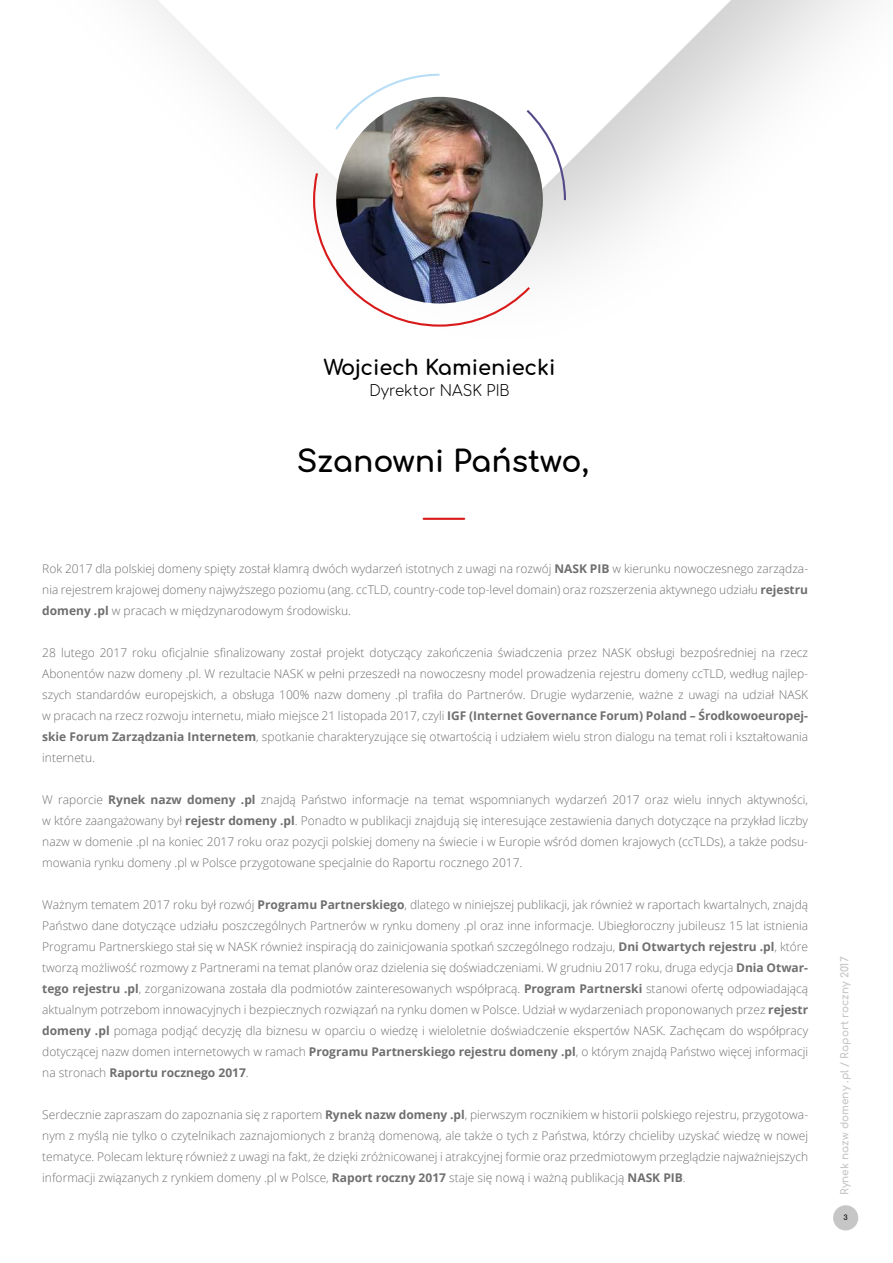
<style>
.page{position:relative;width:893px;height:1263px;background:#fff}
.page>*{position:absolute;margin:0;border:0;box-sizing:border-box;transform-origin:0 0}
.t1{font:700 30px "Comfortaa";color:#000}
.t2{font:700 21px "Comfortaa";color:#000}
.t3{font:300 15px "Comfortaa";color:#000}
.t4{font:300 12px/21px "Open Sans";color:#706f6f;text-align:justify}
.t5{font:700 10.5px "Comfortaa";color:#c6c6c6}
.t6{font:700 7.05px "Comfortaa";color:#000}
.s1{font-weight:700}
</style>
<div class="page">
<svg style="left:142px;top:0;width:722px;height:240px"></svg>
<svg style="left:312px;top:73px;width:255px;height:254px"></svg>
<div style="left:833px;top:1205px;width:25px;height:25px;background:#c6c6c6;border-radius:50%"></div>
<hr style="left:424px;top:518px;width:40px;height:2px;background:#d81a1a">
<img style="left:336px;top:97px;width:207px;height:206px;border-radius:103px">
<h2 class="t2" style="left:324px;top:348px;width:233px">Wojciech Kamieniecki</h2>
<p class="t3" style="left:369px;top:377px;width:142px">Dyrektor NASK PIB</p>
<h1 class="t1" style="left:297px;top:433px;width:294px">Szanowni Państwo,</h1>
<p class="t4" style="left:42px;top:558px;width:767px">Rok 2017 dla polskiej domeny spięty został klamrą dwóch wydarzeń istotnych z uwagi na rozwój <span class="s1">NASK PIB</span> w kierunku nowoczesnego zarządza&shy;nia rejestrem krajowej domeny najwyższego poziomu (ang. ccTLD, country-code top-level domain) oraz rozszerzenia aktywnego udziału <span class="s1">rejestru domeny .pl</span> w pracach w międzynarodowym środowisku.</p>
<p class="t4" style="left:42px;top:642px;width:767px">28 lutego 2017 roku oficjalnie sfinalizowany został projekt dotyczący zakończenia świadczenia przez NASK obsługi bezpośredniej na rzecz Abonentów nazw domeny .pl. W rezultacie NASK w pełni przeszedł na nowoczesny model prowadzenia rejestru domeny ccTLD, według najlep&shy;szych standardów europejskich, a obsługa 100% nazw domeny .pl trafiła do Partnerów. Drugie wydarzenie, ważne z uwagi na udział NASK w pracach na rzecz rozwoju internetu, miało miejsce 21 listopada 2017, czyli <span class="s1">IGF (Internet Governance Forum) Poland – Środkowoeuropej&shy;skie Forum Zarządzania Internetem</span>, spotkanie charakteryzujące się otwartością i udziałem wielu stron dialogu na temat roli i kształtowania internetu.</p>
<p class="t4" style="left:42px;top:789px;width:767px">W raporcie <span class="s1">Rynek nazw domeny .pl</span> znajdą Państwo informacje na temat wspomnianych wydarzeń 2017 oraz wielu innych aktywności, w które zaangażowany był <span class="s1">rejestr domeny .pl</span>. Ponadto w publikacji znajdują się interesujące zestawienia danych dotyczące na przykład liczby nazw w domenie .pl na koniec 2017 roku oraz pozycji polskiej domeny na świecie i w Europie wśród domen krajowych (ccTLDs), a także podsu&shy;mowania rynku domeny .pl w Polsce przygotowane specjalnie do Raportu rocznego 2017.</p>
<p class="t4" style="left:42px;top:894px;width:767px">Ważnym tematem 2017 roku był rozwój <span class="s1">Programu Partnerskiego</span>, dlatego w niniejszej publikacji, jak również w raportach kwartalnych, znajdą Państwo dane dotyczące udziału poszczególnych Partnerów w rynku domeny .pl oraz inne informacje. Ubiegłoroczny jubileusz 15 lat istnienia Programu Partnerskiego stał się w NASK również inspiracją do zainicjowania spotkań szczególnego rodzaju, <span class="s1">Dni Otwartych rejestru .pl</span>, które tworzą możliwość rozmowy z Partnerami na temat planów oraz dzielenia się doświadczeniami. W grudniu 2017 roku, druga edycja <span class="s1">Dnia Otwar&shy;tego rejestru .pl</span>, zorganizowana została dla podmiotów zainteresowanych współpracą. <span class="s1">Program Partnerski</span> stanowi ofertę odpowiadającą aktualnym potrzebom innowacyjnych i bezpiecznych rozwiązań na rynku domen w Polsce. Udział w wydarzeniach proponowanych przez <span class="s1">rejestr domeny .pl</span> pomaga podjąć decyzję dla biznesu w oparciu o wiedzę i wieloletnie doświadczenie ekspertów NASK. Zachęcam do współpracy dotyczącej nazw domen internetowych w ramach <span class="s1">Programu Partnerskiego rejestru domeny .pl</span>, o którym znajdą Państwo więcej informacji na stronach <span class="s1">Raportu rocznego 2017</span>.</p>
<p class="t4" style="left:42px;top:1104px;width:767px">Serdecznie zapraszam do zapoznania się z raportem <span class="s1">Rynek nazw domeny .pl</span>, pierwszym rocznikiem w historii polskiego rejestru, przygotowa&shy;nym z myślą nie tylko o czytelnikach zaznajomionych z branżą domenową, ale także o tych z Państwa, którzy chcieliby uzyskać wiedzę w nowej tematyce. Polecam lekturę również z uwagi na fakt, że dzięki zróżnicowanej i atrakcyjnej formie oraz przedmiotowym przeglądzie najważniejszych informacji związanych z rynkiem domeny .pl w Polsce, <span class="s1">Raport roczny 2017</span> staje się nową i ważną publikacją <span class="s1">NASK PIB</span>.</p>
<p class="t5" style="left:835px;top:1195px;width:240px;rotate:-90deg">Rynek nazw domeny .pl / Raport roczny 2017</p>
<p class="t6" style="left:843px;top:1211px;width:6px">3</p>
</div>
